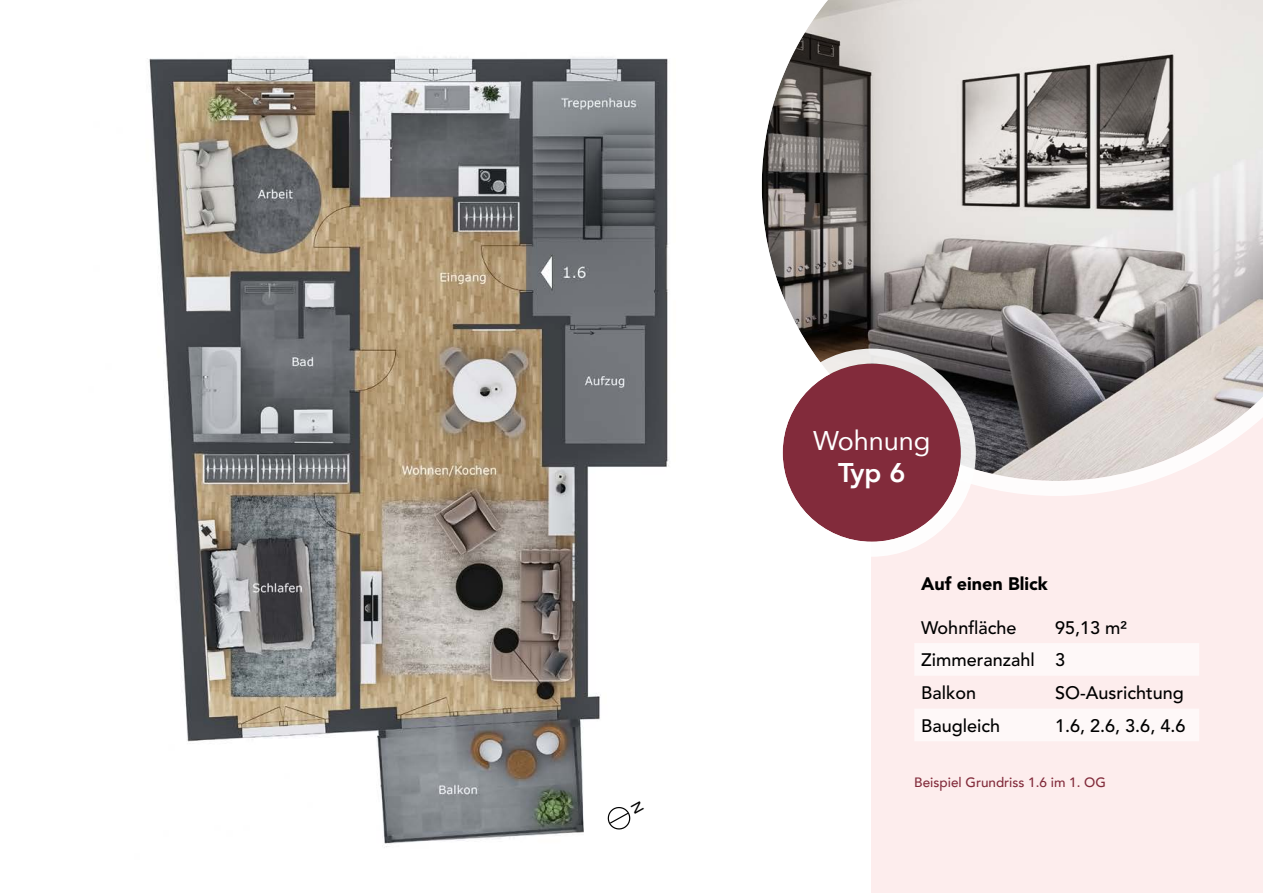
<style>
.page{position:relative;width:1263px;height:893px;background:#fff}
.page>*{position:absolute;margin:0;border:0;box-sizing:border-box;transform-origin:0 0}
.t1{font:27px "Avenir";color:#fff}
.t2{font:800 27px "Avenir";color:#fff}
.t3{font:500 18px/32.7px "Avenir LT Std";color:#000}
.t4{font:900 18px "Avenir LT Std";color:#000}
.t5{font:500 13.5px "Avenir";color:#822b3b}
</style>
<div class="page">
<img style="left:149px;top:57px;width:520px;height:791px">
<div style="left:872px;top:0;width:391px;height:893px;background:#fdeded"></div>
<svg style="left:761px;top:0;width:502px;height:496px"></svg>
<div style="left:783px;top:364px;width:178px;height:178px;background:#822b3b;border-radius:50%"></div>
<div style="left:768px;top:349px;width:208px;height:208px;border:15px solid #fff;border-radius:50%"></div>
<div style="left:915px;top:644px;width:284px;height:31px;background:#fef8f8"></div>
<div style="left:915px;top:709px;width:284px;height:32px;background:#fef8f8"></div>
<svg style="left:607px;top:801px;width:37px;height:29px"></svg>
<h1 class="t1" style="left:813px;top:419px;width:119px">Wohnung</h1>
<h1 class="t2" style="left:838px;top:452px;width:69px">Typ 6</h1>
<p class="t4" style="left:921px;top:573px;width:128px">Auf einen Blick</p>
<p class="t3" style="left:921px;top:611px;width:97px">Wohnfläche</p>
<p class="t3" style="left:921px;top:611px;width:207px;text-indent:134px">95,13 m²<br>Zimmeranzahl 3<br>Balkon</p>
<p class="t3" style="left:1055px;top:677px;width:130px">SO-Ausrichtung</p>
<p class="t3" style="left:921px;top:710px;width:81px">Baugleich</p>
<p class="t3" style="left:1055px;top:710px;width:132px">1.6, 2.6, 3.6, 4.6</p>
<p class="t5" style="left:914px;top:770px;width:193px">Beispiel Grundriss 1.6 im 1. OG</p>
</div>
